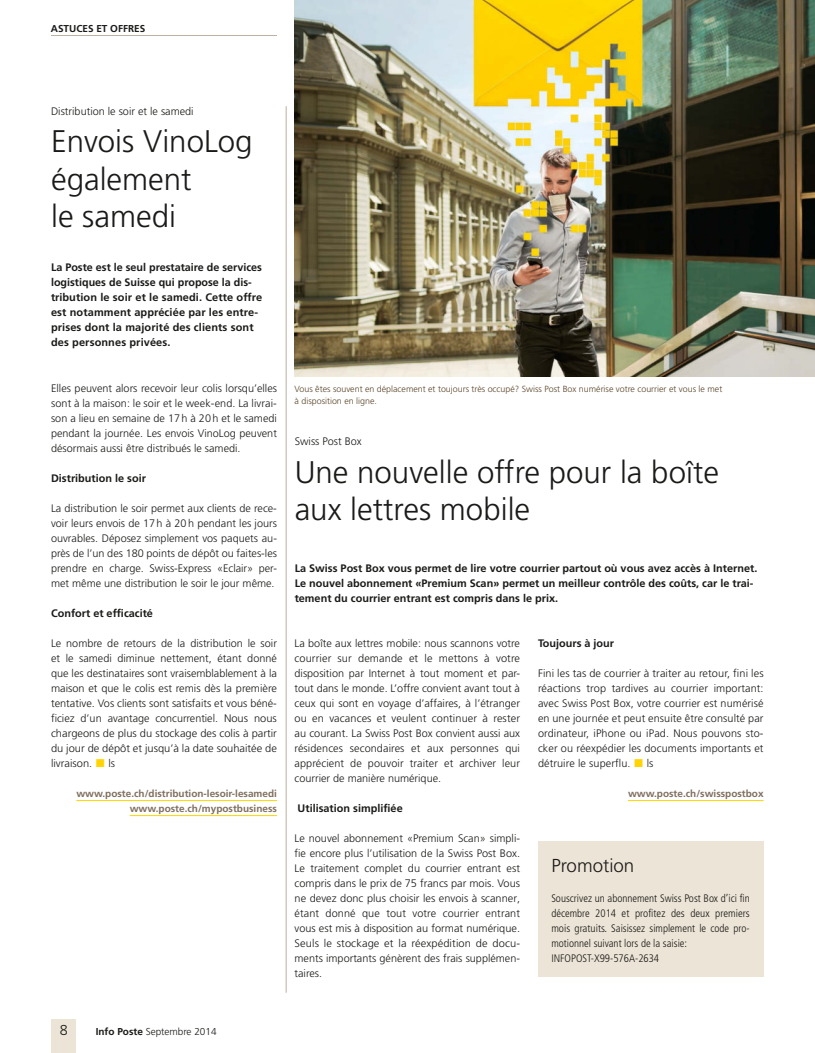
<style>
.page{position:relative;width:815px;height:1053px;background:#fff}
.page>*{position:absolute;margin:0;border:0;box-sizing:border-box;transform-origin:0 0}
.t1{font:300 31.25px/37.5px "Frutiger LT Std";color:#1a1a18}
.t2{font:300 18.75px "Frutiger LT Std";color:#1a1a18}
.t3{font:300 14.38px "Frutiger LT Std";color:#1a1a18}
.t4{font:300 10.88px/15px "Frutiger LT Std";color:#1a1a18;text-align:justify}
.t5{font:700 10.88px/15px "Frutiger LT Std";color:#1a1a18}
.t6{font:300 condensed 10.88px/15px "Frutiger LT Std";color:#1a1a18}
.t7{font:700 10px/15px "Frutiger LT Std";color:#7f6f5f;text-align:right}
.t8{font:300 10px "Frutiger LT Std";color:#1a1a18}
.t9{font:700 10px "Frutiger LT Std";color:#1a1a18}
.t10{font:300 8.88px/12.5px "Frutiger LT Std";color:#5b4428}
.s1{font-weight:700}
</style>
<div class="page">
<hr style="left:51px;top:35px;width:226px;height:1px;background:#bcb1a3">
<div style="left:51px;top:1019px;width:25px;height:33px;background:#ece4d6"></div>
<hr style="left:76px;top:800px;width:201px;height:1px;background:#ffd400">
<hr style="left:130px;top:815px;width:147px;height:1px;background:#ffd400">
<hr style="left:628px;top:800px;width:136px;height:1px;background:#ffd400">
<hr style="left:286px;top:106px;width:1px;height:886px;background:#bcb1a3">
<div style="left:539px;top:841px;width:225px;height:135px;background:#ece4d6"></div>
<img style="left:295px;top:0;width:520px;height:376px">
<h2 class="t9" style="left:51px;top:23px;width:96px">ASTUCES ET OFFRES</h2>
<h3 class="t4" style="left:51px;top:103px;width:144px">Distribution le soir et le samedi</h3>
<p class="t1" style="left:51px;top:123px;width:203px">Envois VinoLog également<br>le samedi</p>
<p class="t5" style="left:51px;top:260px;width:213px">La Poste est le seul prestataire de services logistiques de Suisse qui propose la dis&shy;tribution le soir et le samedi. Cette offre est notamment appréciée par les entre&shy;prises dont la majorité des clients sont des personnes privées.</p>
<p class="t4" style="left:51px;top:380px;width:227px">Elles peuvent alors recevoir leur colis lorsqu’elles sont à la maison: le soir et le week-end. La livrai&shy;son a lieu en semaine de 17 h à 20 h et le samedi pendant la journée. Les envois VinoLog peuvent désormais aussi être distribués le samedi.</p>
<p class="t5" style="left:51px;top:470px;width:96px">Distribution le soir</p>
<p class="t4" style="left:51px;top:500px;width:227px">La distribution le soir permet aux clients de rece&shy;voir leurs envois de 17 h à 20 h pendant les jours ouvrables. Déposez simplement vos paquets au&shy;près de l’un des 180 points de dépôt ou faites-les prendre en charge. Swiss-Express «Eclair» per&shy;met même une distribution le soir le jour même.</p>
<p class="t5" style="left:51px;top:605px;width:103px">Confort et efficacité</p>
<p class="t4" style="left:51px;top:635px;width:227px">Le nombre de retours de la distribution le soir et le samedi diminue nettement, étant donné que les destinataires sont vraisemblablement à la maison et que le colis est remis dès la première tentative. Vos clients sont satisfaits et vous béné&shy;ficiez d’un avantage concurrentiel. Nous nous chargeons de plus du stockage des colis à partir du jour de dépôt et jusqu’à la date souhaitée de livraison.</p>
<p class="t4" style="left:108px;top:755px;width:8px">ls</p>
<p class="t7" style="left:76px;top:785px;width:202px">www.poste.ch/distribution-lesoir-lesamedi www.poste.ch/mypostbusiness</p>
<p class="t10" style="left:295px;top:382px;width:429px">Vous êtes souvent en déplacement et toujours très occupé? Swiss Post Box numérise votre courrier et vous le met à disposition en ligne.</p>
<h3 class="t4" style="left:295px;top:434px;width:69px">Swiss Post Box</h3>
<p class="t1" style="left:295px;top:454px;width:426px">Une nouvelle offre pour la boîte aux lettres mobile</p>
<p class="t5" style="left:295px;top:560px;width:464px">La Swiss Post Box vous permet de lire votre courrier partout où vous avez accès à Internet.<br>Le nouvel abonnement «Premium Scan» permet un meilleur contrôle des coûts, car le trai&shy;tement du courrier entrant est compris dans le prix.</p>
<p class="t4" style="left:295px;top:635px;width:227px">La boîte aux lettres mobile: nous scannons votre courrier sur demande et le mettons à votre disposition par Internet à tout moment et par&shy;tout dans le monde. L’offre convient avant tout à ceux qui sont en voyage d’affaires, à l’étranger ou en vacances et veulent continuer à rester au courant. La Swiss Post Box convient aussi aux résidences secondaires et aux personnes qui apprécient de pouvoir traiter et archiver leur courrier de manière numérique.</p>
<p class="t5" style="left:298px;top:800px;width:107px">Utilisation simplifiée</p>
<p class="t4" style="left:295px;top:830px;width:227px">Le nouvel abonnement «Premium Scan» simpli&shy;fie encore plus l’utilisation de la Swiss Post Box.<br>Le traitement complet du courrier entrant est compris dans le prix de 75 francs par mois. Vous ne devez donc plus choisir les envois à scanner, étant donné que tout votre courrier entrant vous est mis à disposition au format numérique.<br>Seuls le stockage et la réexpédition de docu&shy;ments importants génèrent des frais supplémen&shy;taires.</p>
<p class="t5" style="left:538px;top:635px;width:78px">Toujours à jour</p>
<p class="t4" style="left:538px;top:665px;width:227px">Fini les tas de courrier à traiter au retour, fini les réactions trop tardives au courrier important: avec Swiss Post Box, votre courrier est numérisé en une journée et peut ensuite être consulté par ordinateur, iPhone ou iPad. Nous pouvons sto&shy;cker ou réexpédier les documents importants et détruire le superflu.</p>
<p class="t4" style="left:647px;top:755px;width:8px">ls</p>
<p class="t7" style="left:628px;top:785px;width:137px">www.poste.ch/swisspostbox</p>
<h3 class="t2" style="left:551px;top:854px;width:85px">Promotion</h3>
<p class="t6" style="left:551px;top:890px;width:200px">Souscrivez un abonnement Swiss Post Box d’ici fin décembre 2014 et profitez des deux premiers mois gratuits. Saisissez simplement le code pro&shy;motionnel suivant lors de la saisie:<br>INFOPOST-X99-576A-2634</p>
<h3 class="t3" style="left:60px;top:1022px;width:9px">8</h3>
<p class="t8" style="left:96px;top:1025px;width:122px"><span class="s1">Info Poste</span> Septembre 2014</p>
</div>
